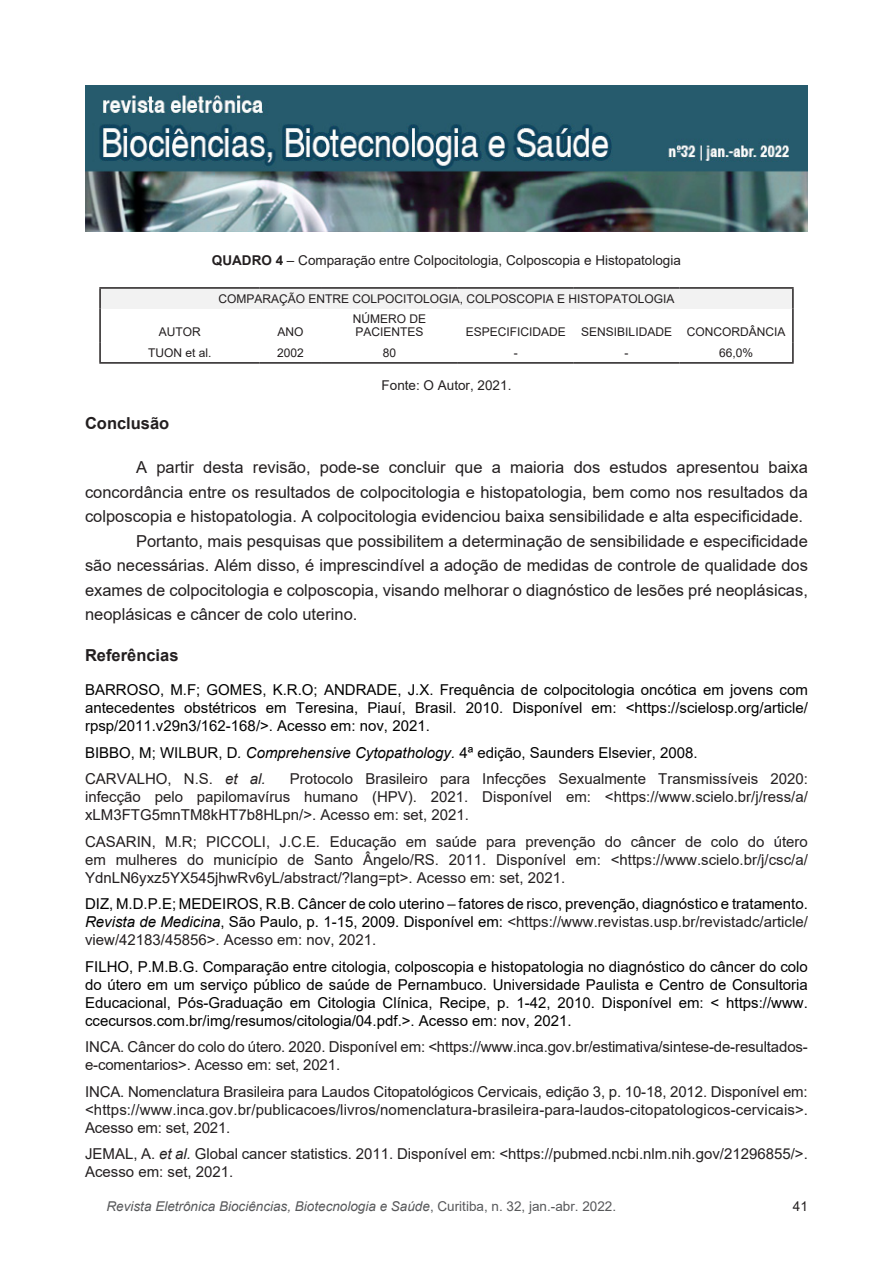
<style>
.page{position:relative;width:893px;height:1263px;background:#fff}
.page>*{position:absolute;margin:0;border:0;box-sizing:border-box;transform-origin:0 0}
.bio_texto{font:16.5px/24.5px "Arial";color:#231f20;text-align:justify}
.bio_subtítulo{font:700 16.5px "Arial";color:#231f20}
.bio_biblio{font:15px/18px "Arial";color:#231f20;text-align:justify}
.bio_biblio-2{font:15px/18px "Arial";color:#000;text-align:justify}
.bio_legenda{font:13.5px "Arial";color:#231f20}
.t1{font:italic 13.5px "Arial";color:#57585a}
.bio_tabela{font:12px/12.8px "Arial";color:#231f20}
.s1{font-weight:700}
.s2{font-style:italic}
.s3{color:#231f20}
.s4{font-style:normal}
</style>
<div class="page">
<img style="left:85px;top:85px;width:723px;height:146px">
<div style="left:100px;top:288px;width:693px;height:21px;background:#f2f2f2"></div>
<hr style="left:792px;top:289px;width:2px;height:20px;background:#231f20">
<hr style="left:99px;top:287px;width:161px;height:2px;background:#231f20">
<hr style="left:260px;top:287px;width:61px;height:2px;background:#231f20">
<hr style="left:321px;top:287px;width:137px;height:2px;background:#231f20">
<hr style="left:458px;top:287px;width:116px;height:2px;background:#231f20">
<hr style="left:574px;top:287px;width:105px;height:2px;background:#231f20">
<hr style="left:679px;top:287px;width:115px;height:2px;background:#231f20">
<hr style="left:99px;top:289px;width:2px;height:20px;background:#231f20">
<hr style="left:99px;top:309px;width:2px;height:33px;background:#231f20">
<hr style="left:792px;top:309px;width:2px;height:33px;background:#231f20">
<hr style="left:99px;top:342px;width:2px;height:20px;background:#231f20">
<hr style="left:99px;top:362px;width:161px;height:2px;background:#231f20">
<hr style="left:260px;top:362px;width:61px;height:2px;background:#231f20">
<hr style="left:321px;top:362px;width:137px;height:2px;background:#231f20">
<hr style="left:458px;top:362px;width:116px;height:2px;background:#231f20">
<hr style="left:574px;top:362px;width:105px;height:2px;background:#231f20">
<hr style="left:679px;top:362px;width:115px;height:2px;background:#231f20">
<hr style="left:792px;top:342px;width:2px;height:20px;background:#231f20">
<p class="bio_legenda" style="left:212px;top:251px;width:470px"><span class="s1">QUADRO 4</span> – Comparação entre Colpocitologia, Colposcopia e Histopatologia</p>
<p class="bio_tabela" style="left:218px;top:292px;width:458px">COMPARAÇÃO ENTRE COLPOCITOLOGIA, COLPOSCOPIA E HISTOPATOLOGIA</p>
<p class="bio_tabela" style="left:159px;top:325px;width:43px">AUTOR</p>
<p class="bio_tabela" style="left:277px;top:325px;width:28px">ANO</p>
<p class="bio_tabela" style="left:353px;top:313px;width:75px">NÚMERO DE<br>PACIENTES</p>
<p class="bio_tabela" style="left:466px;top:325px;width:102px">ESPECIFICIDADE</p>
<p class="bio_tabela" style="left:581px;top:325px;width:92px">SENSIBILIDADE</p>
<p class="bio_tabela" style="left:687px;top:325px;width:100px">CONCORDÂNCIA</p>
<p class="bio_tabela" style="left:148px;top:346px;width:65px">TUON et al.</p>
<p class="bio_tabela" style="left:277px;top:346px;width:28px">2002</p>
<p class="bio_tabela" style="left:383px;top:346px;width:15px">80</p>
<p class="bio_tabela" style="left:514px;top:346px;width:5px">-</p>
<p class="bio_tabela" style="left:625px;top:346px;width:5px">-</p>
<p class="bio_tabela" style="left:719px;top:346px;width:36px">66,0%</p>
<p class="bio_legenda" style="left:382px;top:376px;width:131px">Fonte: O Autor, 2021.</p>
<p class="bio_subtítulo" style="left:85px;top:412px;width:86px">Conclusão</p>
<p class="bio_texto" style="left:85px;top:455px;width:724px;text-indent:51px">A partir desta revisão, pode-se concluir que a maioria dos estudos apresentou baixa concordância entre os resultados de colpocitologia e histopatologia, bem como nos resultados da colposcopia e histopatologia. A colpocitologia evidenciou baixa sensibilidade e alta especificidade.</p>
<p class="bio_texto" style="left:85px;top:528px;width:724px;text-indent:51px">Portanto, mais pesquisas que possibilitem a determinação de sensibilidade e especificidade são necessárias. Além disso, é imprescindível a adoção de medidas de controle de qualidade dos exames de colpocitologia e colposcopia, visando melhorar o diagnóstico de lesões pré neoplásicas, neoplásicas e câncer de colo uterino.</p>
<p class="bio_subtítulo" style="left:85px;top:643px;width:95px">Referências</p>
<p class="bio_biblio-2" style="left:85px;top:681px;width:724px">BARROSO, M.F; GOMES, K.R.O; ANDRADE, J.X. Frequência de colpocitologia oncótica em jovens com antecedentes obstétricos em Teresina, Piauí, Brasil. 2010. Disponível em: &lt;https://scielosp.org/article/ rpsp/2011.v29n3/162-168/&gt;. Acesso em: nov, 2021.</p>
<p class="bio_biblio-2" style="left:85px;top:743px;width:614px">BIBBO, M; WILBUR, D<span class="s2">. Comprehensive Cytopathology.</span> 4ª edição, Saunders Elsevier, 2008.</p>
<p class="bio_biblio" style="left:85px;top:770px;width:182px">CARVALHO, N.S. <span class="s2">et al.</span></p>
<p class="bio_biblio" style="left:85px;top:770px;width:724px;text-indent:205px">Protocolo Brasileiro para Infecções Sexualmente Transmissíveis 2020: infecção pelo papilomavírus humano (HPV). 2021. Disponível em: &lt;https://www.scielo.br/j/ress/a/ xLM3FTG5mnTM8kHT7b8HLpn/&gt;. Acesso em: set, 2021.</p>
<p class="bio_biblio" style="left:85px;top:832px;width:724px">CASARIN, M.R; PICCOLI, J.C.E<span class="s2">.</span> Educação em saúde para prevenção do câncer de colo do útero em mulheres do município de Santo Ângelo/RS. 2011. Disponível em: &lt;https://www.scielo.br/j/csc/a/ YdnLN6yxz5YX545jhwRv6yL/abstract/?lang=pt&gt;. Acesso em: set, 2021.</p>
<p class="bio_biblio-2" style="left:85px;top:895px;width:724px">DIZ, M.D.P.E; MEDEIROS, R.B. Câncer de colo uterino – fatores de risco, prevenção, diagnóstico e tratamento.<br><span class="s2">Revista de Medicina</span>, São Paulo, p. 1-15, 2009. Disponível em: <span class="s3">&lt;https://www.revistas.usp.br/revistadc/article/ view/42183/45856&gt;. Acesso em: nov, 2021.</span></p>
<p class="bio_biblio-2" style="left:85px;top:957px;width:724px">FILHO, P.M.B.G. Comparação entre citologia, colposcopia e histopatologia no diagnóstico do câncer do colo do útero em um serviço público de saúde de Pernambuco. Universidade Paulista e Centro de Consultoria Educacional, Pós-Graduação em Citologia Clínica, Recipe, p. 1-42, 2010. Disponível em: &lt; https://www. ccecursos.com.br/img/resumos/citologia/04.pdf.&gt;. Acesso em: nov, 2021.</p>
<p class="bio_biblio" style="left:85px;top:1038px;width:724px">INCA. Câncer do colo do útero. 2020. Disponível em: &lt;https://www.inca.gov.br/estimativa/sintese-de-resultados&shy;e-comentarios&gt;. Acesso em: set, 2021.</p>
<p class="bio_biblio" style="left:85px;top:1082px;width:725px">INCA. Nomenclatura Brasileira para Laudos Citopatológicos Cervicais, edição 3, p. 10-18, 2012. Disponível em: &lt;https://www.inca.gov.br/publicacoes/livros/nomenclatura-brasileira-para-laudos-citopatologicos-cervicais&gt;.<br>Acesso em: set, 2021.</p>
<p class="bio_biblio" style="left:85px;top:1145px;width:724px">JEMAL, A. <span class="s2">et al.</span> Global cancer statistics. 2011. Disponível em: &lt;https://pubmed.ncbi.nlm.nih.gov/21296855/&gt;.<br>Acesso em: set, 2021.</p>
<p class="t1" style="left:107px;top:1197px;width:511px">Revista Eletrônica Biociências, Biotecnologia e Saúde<span class="s4">, Curitiba, n. 32, jan.-abr. 2022.</span></p>
<p class="bio_legenda" style="left:793px;top:1197px;width:17px">41</p>
</div>
